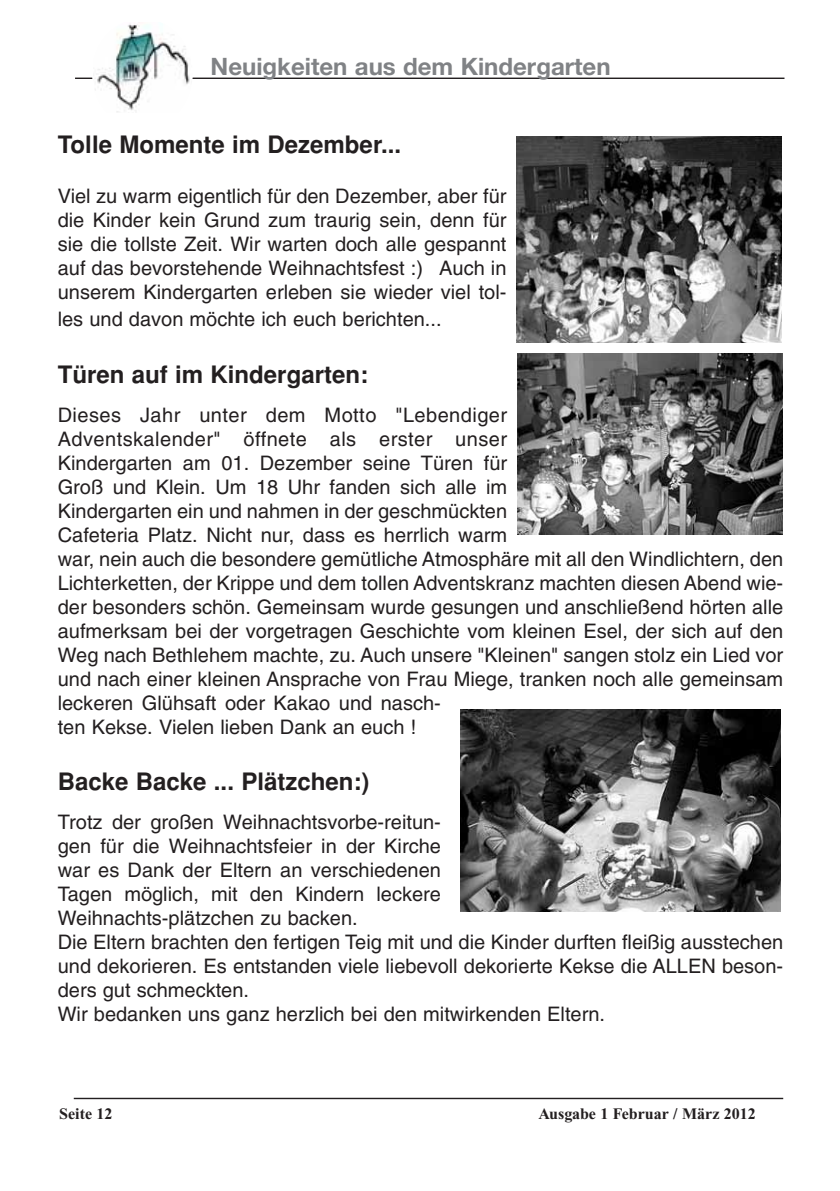
<style>
.page{position:relative;width:840px;height:1191px;background:#fff}
.page>*{position:absolute;margin:0;border:0;box-sizing:border-box;transform-origin:0 0}
.t1{font:700 24px "Helvetica";color:#231f20}
.t2{font:700 24px "Helvetica Neue";color:#808285}
.t3{font:20px/24px "Helvetica";color:#231f20}
.t4{font:700 16px "Times New Roman";color:#231f20}
</style>
<div class="page">
<hr style="left:74px;top:1097px;width:708px;height:2px;background:#231f20">
<hr style="left:75px;top:78px;width:709px;height:1px;background:#231f20">
<div style="left:92px;top:19px;width:100px;height:110px;background:#fff;border-radius:50%"></div>
<img style="left:95px;top:24px;width:95px;height:88px">
<img style="left:460px;top:710px;width:319px;height:201px">
<img style="left:517px;top:354px;width:264px;height:180px">
<img style="left:516px;top:137px;width:264px;height:205px">
<p class="t2" style="left:210px;top:57px;width:401px">Neuigkeiten aus dem Kindergarten</p>
<p class="t1" style="left:58px;top:135px;width:344px">Tolle Momente im Dezember...</p>
<p class="t3" style="left:58px;top:185px;width:450px;text-align:justify">Viel zu warm eigentlich für den Dezember, aber für die Kinder kein Grund zum traurig sein, denn für sie die tollste Zeit. Wir warten doch alle gespannt auf das bevorstehende Weihnachtsfest :) Auch in unserem Kindergarten erleben sie wieder viel tol-</p>
<p class="t3" style="left:58px;top:308px;width:385px">les und davon möchte ich euch berichten...</p>
<p class="t1" style="left:58px;top:366px;width:311px">Türen auf im Kindergarten:</p>
<p class="t3" style="left:58px;top:405px;width:726px">Dieses Jahr unter dem Motto "Lebendiger<br>Adventskalender" öffnete als erster unser<br>Kindergarten am 01. Dezember seine Türen für<br>Groß und Klein. Um 18 Uhr fanden sich alle im<br>Kindergarten ein und nahmen in der geschmückten<br>Cafeteria Platz. Nicht nur, dass es herrlich warm<br>war, nein auch die besondere gemütliche Atmosphäre mit all den Windlichtern, den Lichterketten, der Krippe und dem tollen Adventskranz machten diesen Abend wie&shy;der besonders schön. Gemeinsam wurde gesungen und anschließend hörten alle aufmerksam bei der vorgetragen Geschichte vom kleinen Esel, der sich auf den Weg nach Bethlehem machte, zu. Auch unsere "Kleinen" sangen stolz ein Lied vor und nach einer kleinen Ansprache von Frau Miege, tranken noch alle gemeinsam leckeren Glühsaft oder Kakao und nasch-<br>ten Kekse. Vielen lieben Dank an euch !</p>
<p class="t1" style="left:58px;top:772px;width:313px">Backe Backe ... Plätzchen:)</p>
<p class="t3" style="left:58px;top:812px;width:726px">Trotz der großen Weihnachtsvorbe-reitun-<br>gen für die Weihnachtsfeier in der Kirche<br>war es Dank der Eltern an verschiedenen<br>Tagen möglich, mit den Kindern leckere<br>Weihnachts-plätzchen zu backen.<br>Die Eltern brachten den fertigen Teig mit und die Kinder durften fleißig ausstechen und dekorieren. Es entstanden viele liebevoll dekorierte Kekse die ALLEN beson&shy;ders gut schmeckten.<br>Wir bedanken uns ganz herzlich bei den mitwirkenden Eltern.</p>
<p class="t4" style="left:59px;top:1108px;width:55px">Seite 12</p>
<p class="t4" style="left:538px;top:1108px;width:219px">Ausgabe 1 Februar / März 2012</p>
</div>
